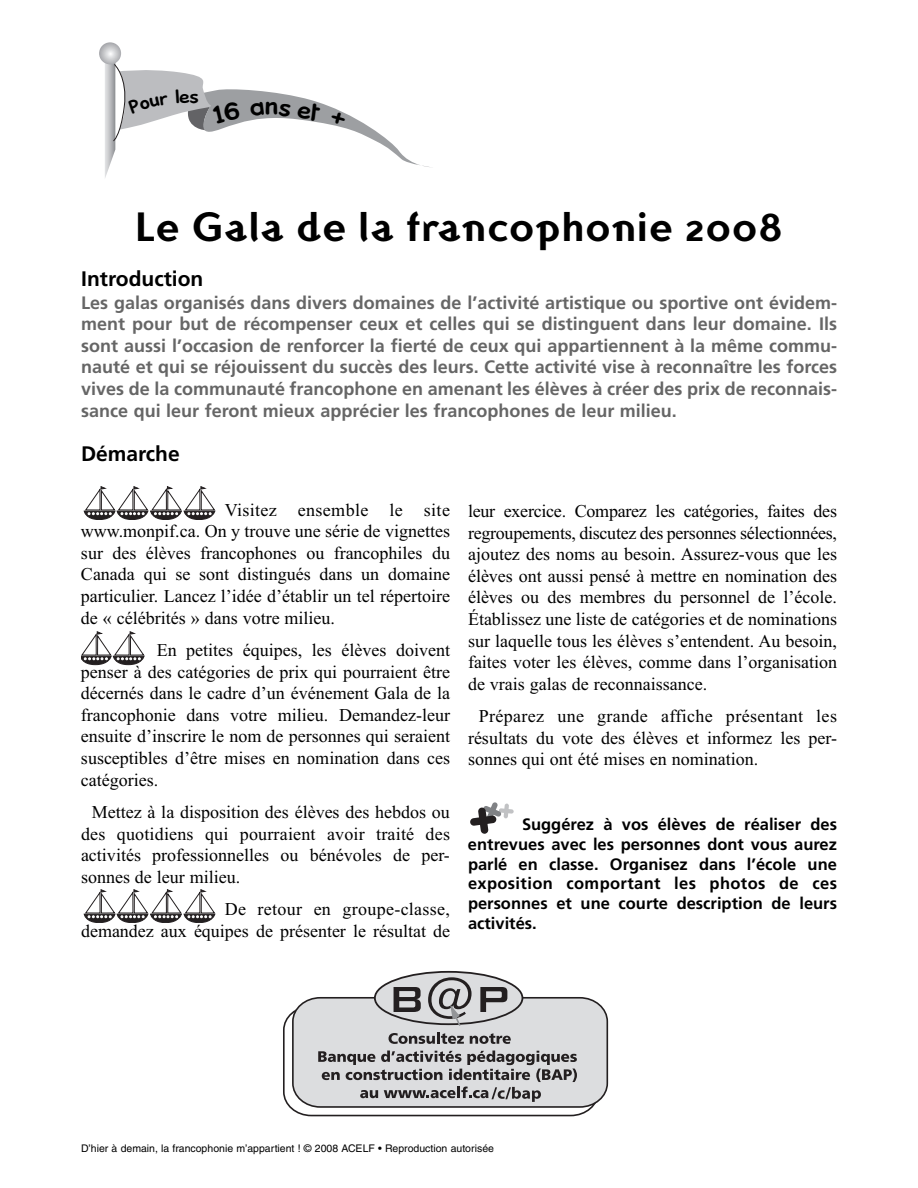
<style>
.page{position:relative;width:918px;height:1188px;background:#fff}
.page>*{position:absolute;margin:0;border:0;box-sizing:border-box;transform-origin:0 0}
.t1{font:700 42px "Ottomat";color:#000}
.t2{font:22.95px "Kronika";color:#000}
.t3{font:700 21px "Frutiger";color:#000}
.t4{font:18px/21.6px "Times New Roman";color:#000;text-align:justify}
.t5{font:700 18px/21.6px "Frutiger";color:#666;text-align:justify}
.t6{font:700 16.5px/19.8px "Frutiger";color:#000;text-align:justify}
.t7{font:10.5px "Helvetica";color:#000}
</style>
<div class="page">
<svg style="left:99px;top:42px;width:22px;height:22px"></svg>
<svg style="left:81px;top:631px;width:64px;height:34px"></svg>
<svg style="left:84px;top:486px;width:131px;height:34px"></svg>
<svg style="left:84px;top:889px;width:131px;height:34px"></svg>
<svg style="left:470px;top:802px;width:44px;height:32px"></svg>
<svg style="left:375px;top:972px;width:147px;height:52px"></svg>
<svg style="left:283px;top:977px;width:325px;height:139px"></svg>
<svg style="left:105px;top:61px;width:324px;height:117px"></svg>
<p class="t2" style="left:265px;top:93px;width:14px">n</p>
<h1 class="t1" style="left:135px;top:202px;width:650px">Le Gala de la francophonie 2008</h1>
<p class="t3" style="left:81px;top:270px;width:124px">Introduction</p>
<p class="t5" style="left:81px;top:293px;width:757px">Les galas organisés dans divers domaines de l’activité artistique ou sportive ont évidem&shy;ment pour but de récompenser ceux et celles qui se distinguent dans leur domaine. Ils sont aussi l’occasion de renforcer la fierté de ceux qui appartiennent à la même commu&shy;nauté et qui se réjouissent du succès des leurs. Cette activité vise à reconnaître les forces vives de la communauté francophone en amenant les élèves à créer des prix de reconnais&shy;sance qui leur feront mieux apprécier les francophones de leur milieu.</p>
<p class="t3" style="left:81px;top:446px;width:100px">Démarche</p>
<p class="t4" style="left:81px;top:499px;width:371px;text-indent:144px">Visitez ensemble le site www.monpif.ca. On y trouve une série de vignettes sur des élèves francophones ou francophiles du Canada qui se sont distingués dans un domaine particulier. Lancez l’idée d’établir un tel répertoire de « célébrités » dans votre milieu.</p>
<p class="t4" style="left:81px;top:639px;width:371px;text-indent:76px">En petites équipes, les élèves doivent penser à des catégories de prix qui pourraient être décernés dans le cadre d’un événement Gala de la francophonie dans votre milieu. Demandez-leur ensuite d’inscrire le nom de personnes qui seraient susceptibles d’être mises en nomination dans ces catégories.</p>
<p class="t4" style="left:81px;top:801px;width:371px;text-indent:11px">Mettez à la disposition des élèves des hebdos ou des quotidiens qui pourraient avoir traité des activités professionnelles ou bénévoles de per&shy;sonnes de leur milieu.</p>
<p class="t4" style="left:81px;top:898px;width:371px;text-align:right">De retour en groupe-classe,<br>demandez aux équipes de présenter le résultat de</p>
<p class="t4" style="left:468px;top:500px;width:371px">leur exercice. Comparez les catégories, faites des regroupements, discutez des personnes sélectionnées, ajoutez des noms au besoin. Assurez-vous que les élèves ont aussi pensé à mettre en nomination des élèves ou des membres du personnel de l’école.<br>Établissez une liste de catégories et de nominations sur laquelle tous les élèves s’entendent. Au besoin, faites voter les élèves, comme dans l’organisation de vrais galas de reconnaissance.</p>
<p class="t4" style="left:468px;top:705px;width:371px;text-indent:11px">Préparez une grande affiche présentant les résultats du vote des élèves et informez les per&shy;sonnes qui ont été mises en nomination.</p>
<p class="t6" style="left:468px;top:816px;width:371px;text-indent:54px">Suggérez à vos élèves de réaliser des entrevues avec les personnes dont vous aurez parlé en classe. Organisez dans l’école une exposition comportant les photos de ces personnes et une courte description de leurs activités.</p>
<p class="t7" style="left:81px;top:1145px;width:415px">D’hier à demain, la francophonie m’appartient ! © 2008 ACELF • Reproduction autorisée</p>
</div>
